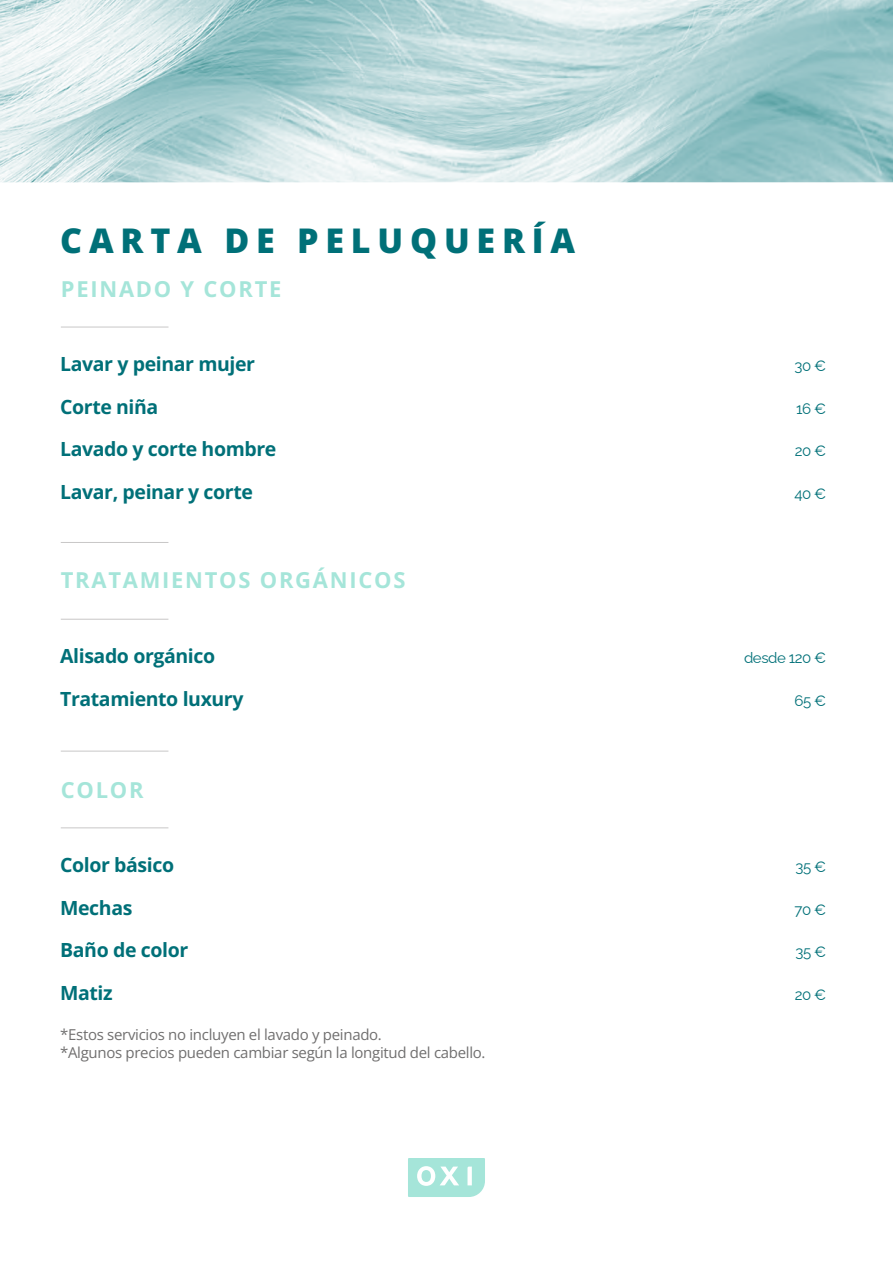
<style>
.page{position:relative;width:893px;height:1263px;background:#fff}
.page>*{position:absolute;margin:0;border:0;box-sizing:border-box;transform-origin:0 0}
.t1{font:800 34.05px "Open Sans";letter-spacing:.2em;color:#007078}
.t2{font:700 21.9px "Open Sans";letter-spacing:.08em;color:#a5e5d9}
.t3{font:700 19.5px "Open Sans";letter-spacing:-.02em;color:#007078}
.t4{font:15px/18px "Open Sans";letter-spacing:-.02em;color:#706f6f}
.t5{font:15px "Raleway";letter-spacing:-.03em;color:#007078}
</style>
<div class="page">
<svg style="left:408px;top:1158px;width:77px;height:39px"></svg>
<img style="left:0;top:0;width:893px;height:182px">
<hr style="left:61px;top:327px;width:107px;height:1px;background:#c8c7c7">
<hr style="left:61px;top:619px;width:107px;height:1px;background:#c8c7c7">
<hr style="left:61px;top:542px;width:107px;height:1px;background:#c8c7c7">
<hr style="left:61px;top:827px;width:107px;height:1px;background:#c8c7c7">
<hr style="left:61px;top:751px;width:107px;height:1px;background:#c8c7c7">
<h1 class="t1" style="left:60px;top:215px;width:516px">CARTA DE PELUQUERÍA</h1>
<p class="t2" style="left:61px;top:274px;width:222px">PEINADO Y CORTE</p>
<p class="t3" style="left:60px;top:350px;width:196px">Lavar y peinar mujer</p>
<p class="t5" style="left:794px;top:354px;width:33px">30 €</p>
<p class="t3" style="left:60px;top:393px;width:100px">Corte niña</p>
<p class="t5" style="left:796px;top:397px;width:31px">16 €</p>
<p class="t3" style="left:60px;top:436px;width:218px">Lavado y corte hombre</p>
<p class="t5" style="left:795px;top:439px;width:33px">20 €</p>
<p class="t3" style="left:60px;top:478px;width:194px">Lavar, peinar y corte</p>
<p class="t5" style="left:794px;top:482px;width:33px">40 €</p>
<p class="t2" style="left:61px;top:565px;width:346px">TRATAMIENTOS ORGÁNICOS</p>
<p class="t3" style="left:60px;top:642px;width:157px">Alisado orgánico</p>
<p class="t5" style="left:744px;top:646px;width:84px">desde 120 €</p>
<p class="t3" style="left:60px;top:685px;width:185px">Tratamiento luxury</p>
<p class="t5" style="left:794px;top:688px;width:33px">65 €</p>
<p class="t2" style="left:61px;top:775px;width:84px">COLOR</p>
<p class="t3" style="left:60px;top:851px;width:115px">Color básico</p>
<p class="t5" style="left:795px;top:855px;width:32px">35 €</p>
<p class="t3" style="left:60px;top:894px;width:74px">Mechas</p>
<p class="t5" style="left:794px;top:897px;width:33px">70 €</p>
<p class="t3" style="left:60px;top:936px;width:130px">Baño de color</p>
<p class="t5" style="left:795px;top:940px;width:32px">35 €</p>
<p class="t3" style="left:60px;top:979px;width:54px">Matiz</p>
<p class="t5" style="left:795px;top:982px;width:33px">20 €</p>
<p class="t4" style="left:60px;top:1025px;width:427px">*Estos servicios no incluyen el lavado y peinado.<br>*Algunos precios pueden cambiar según la longitud del cabello.</p>
</div>
